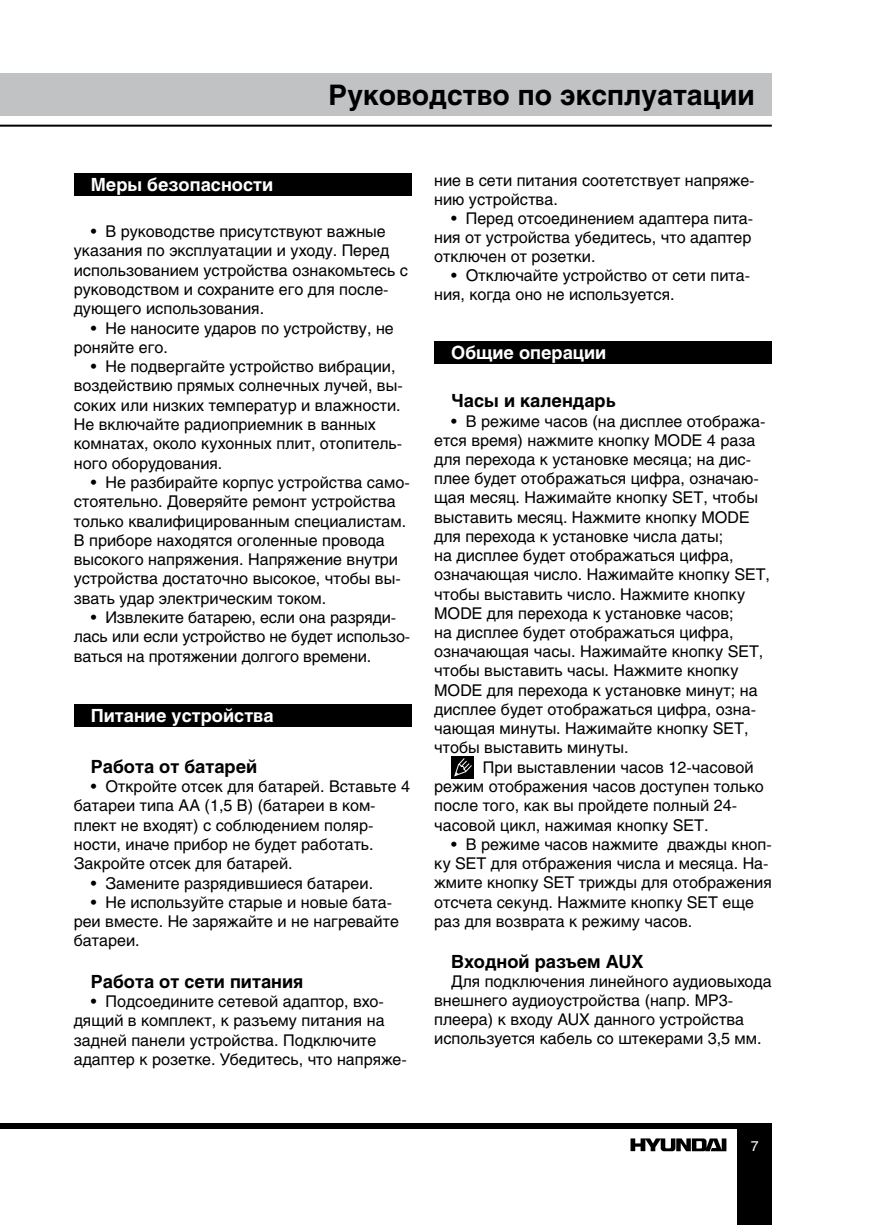
<style>
.page{position:relative;width:874px;height:1225px;background:#fff}
.page>*{position:absolute;margin:0;border:0;box-sizing:border-box;transform-origin:0 0}
.t1{font:700 28px "Helios";color:#000}
.t2{font:700 18px "Helios";color:#000}
.t3{font:700 18px "Helios";color:#fff}
.t4{font:16px/19.2px "Helios";color:#000}
.t5{font:14px "Helios";color:#fff}
</style>
<div class="page">
<hr style="left:0;top:125px;width:771px;height:2px;background:#000">
<div style="left:0;top:1122px;width:771px;height:6px;background:#000"></div>
<div style="left:737px;top:1123px;width:34px;height:102px;background:#000"></div>
<div style="left:0;top:74px;width:771px;height:42px;background:#c1c2c4"></div>
<svg style="left:630px;top:1138px;width:96px;height:13px"></svg>
<div style="left:434px;top:341px;width:337px;height:23px;background:#000"></div>
<div style="left:451px;top:756px;width:22px;height:23px;background:#000"></div>
<svg style="left:454px;top:758px;width:18px;height:19px"></svg>
<div style="left:74px;top:173px;width:337px;height:23px;background:#000"></div>
<div style="left:74px;top:704px;width:337px;height:23px;background:#000"></div>
<h1 class="t1" style="left:328px;top:79px;width:427px">Руководство по эксплуатации</h1>
<p class="t3" style="left:91px;top:174px;width:184px">Меры безопасности</p>
<p class="t4" style="left:74px;top:222px;width:335px;text-indent:17px">• В руководстве присутствуют важные указания по эксплуатации и уходу. Перед использованием устройства ознакомьтесь с руководством и сохраните его для после&shy;дующего использования.</p>
<p class="t4" style="left:74px;top:318px;width:321px;text-indent:17px">• Не наносите ударов по устройству, не роняйте его.</p>
<p class="t4" style="left:74px;top:357px;width:330px;text-indent:17px">• Не подвергайте устройство вибрации, воздействию прямых солнечных лучей, вы&shy;соких или низких температур и влажности.<br>Не включайте радиоприемник в ванных комнатах, около кухонных плит, отопитель&shy;ного оборудования.</p>
<p class="t4" style="left:74px;top:472px;width:337px;text-indent:17px">• Не разбирайте корпус устройства само&shy;стоятельно. Доверяйте ремонт устройства только квалифицированным специалистам.<br>В приборе находятся оголенные провода высокого напряжения. Напряжение внутри устройства достаточно высокое, чтобы вы&shy;звать удар электрическим током.</p>
<p class="t4" style="left:74px;top:607px;width:338px;text-indent:17px">• Извлеките батарею, если она разряди&shy;лась или если устройство не будет использо&shy;ваться на протяжении долгого времени.</p>
<p class="t3" style="left:91px;top:704px;width:184px">Питание устройства</p>
<p class="t2" style="left:91px;top:756px;width:168px">Работа от батарей</p>
<p class="t4" style="left:74px;top:776px;width:338px;text-indent:17px">• Откройте отсек для батарей. Вставьте 4 батареи типа АА (1,5 В) (батареи в ком&shy;плект не входят) с соблюдением поляр&shy;ности, иначе прибор не будет работать.<br>Закройте отсек для батарей.</p>
<p class="t4" style="left:91px;top:873px;width:284px">• Замените разрядившиеся батареи.</p>
<p class="t4" style="left:74px;top:892px;width:326px;text-indent:17px">• Не используйте старые и новые бата&shy;реи вместе. Не заряжайте и не нагревайте батареи.</p>
<p class="t2" style="left:91px;top:971px;width:214px">Работа от сети питания</p>
<p class="t4" style="left:74px;top:991px;width:334px;text-indent:17px">• Подсоедините сетевой адаптор, вхо&shy;дящий в комплект, к разъему питания на задней панели устройства. Подключите адаптер к розетке. Убедитесь, что напряже-</p>
<p class="t4" style="left:434px;top:171px;width:322px">ние в сети питания соотетствует напряже&shy;нию устройства.</p>
<p class="t4" style="left:434px;top:209px;width:320px;text-indent:17px">• Перед отсоединением адаптера пита&shy;ния от устройства убедитесь, что адаптер отключен от розетки.</p>
<p class="t4" style="left:434px;top:265px;width:317px;text-indent:17px">• Отключайте устройство от сети пита&shy;ния, когда оно не используется.</p>
<p class="t3" style="left:451px;top:342px;width:157px">Общие операции</p>
<p class="t2" style="left:451px;top:390px;width:166px">Часы и календарь</p>
<p class="t4" style="left:434px;top:411px;width:337px;text-indent:17px">• В режиме часов (на дисплее отобража&shy;ется время) нажмите кнопку MODE 4 раза для перехода к установке месяца; на дис&shy;плее будет отображаться цифра, означаю&shy;щая месяц. Нажимайте кнопку SET, чтобы выставить месяц. Нажмите кнопку MODE для перехода к установке числа даты;<br>на дисплее будет отображаться цифра, означающая число. Нажимайте кнопку SET, чтобы выставить число. Нажмите кнопку MODE для перехода к установке часов;<br>на дисплее будет отображаться цифра, означающая часы. Нажимайте кнопку SET, чтобы выставить часы. Нажмите кнопку MODE для перехода к установке минут; на дисплее будет отображаться цифра, озна&shy;чающая минуты. Нажимайте кнопку SET, чтобы выставить минуты.</p>
<p class="t4" style="left:434px;top:757px;width:331px;text-indent:49px">При выставлении часов 12-часовой режим отображения часов доступен только после того, как вы пройдете полный 24- часовой цикл, нажимая кнопку SET.</p>
<p class="t4" style="left:434px;top:834px;width:339px;text-indent:17px">• В режиме часов нажмите дважды кноп&shy;ку SET для отбражения числа и месяца. На&shy;жмите кнопку SET трижды для отображения отсчета секунд. Нажмите кнопку SET еще раз для возврата к режиму часов.</p>
<p class="t2" style="left:451px;top:950px;width:194px">Входной разъем AUX</p>
<p class="t4" style="left:434px;top:971px;width:339px;text-indent:17px">Для подключения линейного аудиовыхода внешнего аудиоустройства (напр. MP3- плеера) к входу AUX данного устройства используется кабель со штекерами 3,5 мм.</p>
<p class="t5" style="left:750px;top:1138px;width:9px">7</p>
</div>
